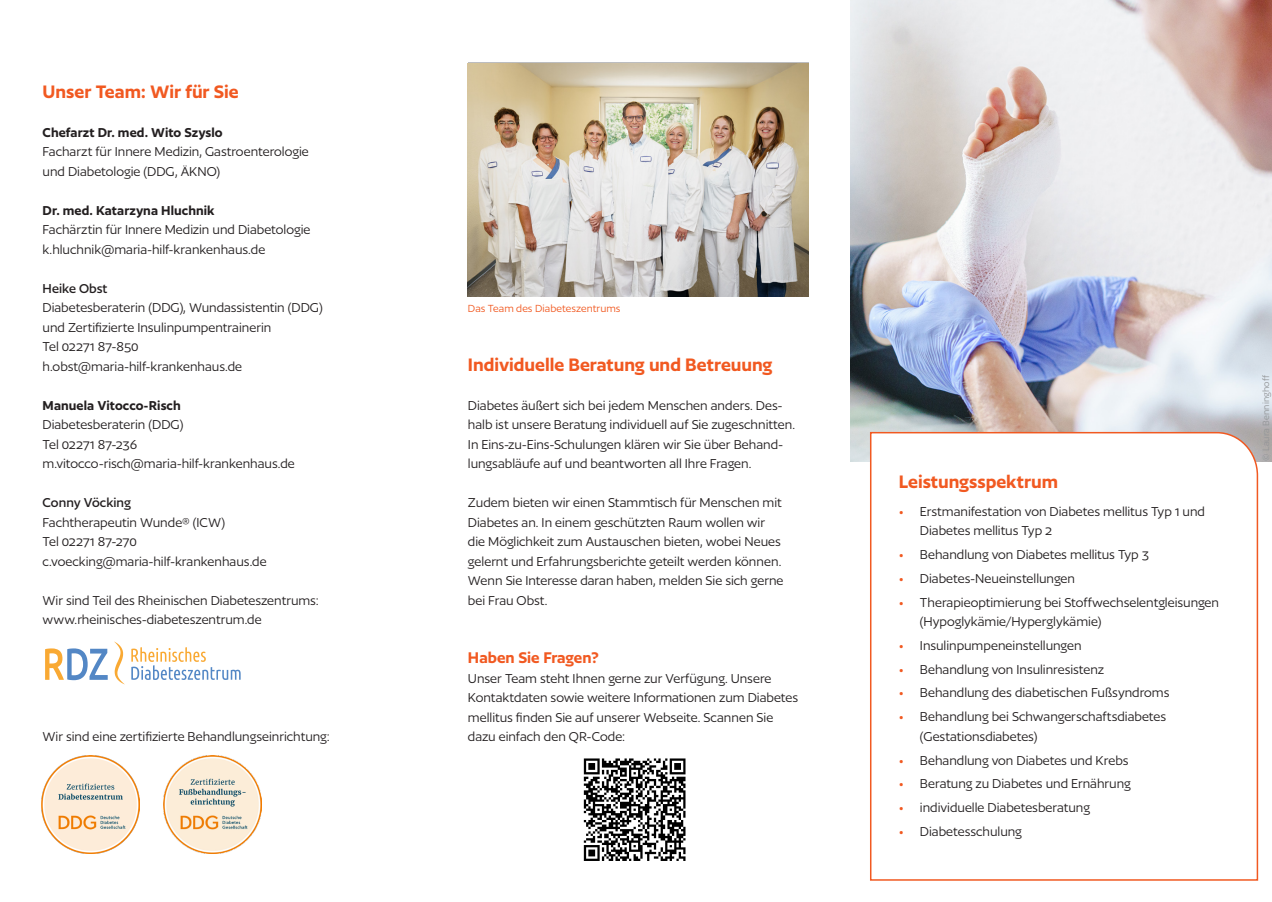
<style>
.page{position:relative;width:1272px;height:902px;background:#fff}
.page>*{position:absolute;margin:0;border:0;box-sizing:border-box;transform-origin:0 0}
.Fließtext{font:600 21px "Author";color:#f15921}
.H3_weiß{font:600 21px "Author";color:#f15921}
.Fließtext_Liste{font:600 18px "Author";color:#f15921}
.Fließtext-2{font:15px/19.5px "Author";letter-spacing:-.005em;color:#231f20}
.Fließtext_Liste-2{font:15px/19.5px "Author";letter-spacing:-.005em;color:#231f20}
.Bildunterschrift{font:12px "Author";letter-spacing:.005em;color:#f15921}
.Bildunterschrift-2{font:10.5px "Author";letter-spacing:.01em;color:#939598}
.s1{font-weight:600}
.s2{font-weight:500}
.s3{color:#f15921}
</style>
<div class="page">
<img style="left:583px;top:758px;width:103px;height:103px">
<img style="left:42px;top:755px;width:98px;height:98px">
<img style="left:163px;top:755px;width:99px;height:98px">
<svg style="left:131px;top:647px;width:110px;height:33px"></svg>
<svg style="left:114px;top:641px;width:11px;height:43px"></svg>
<svg style="left:45px;top:648px;width:63px;height:32px"></svg>
<img style="left:468px;top:63px;width:340px;height:234px">
<img style="left:850px;top:0;width:421px;height:461px">
<svg style="left:869px;top:431px;width:389px;height:450px"></svg>
<h3 class="Fließtext" style="left:43px;top:80px;width:198px">Unser Team: Wir für Sie</h3>
<p class="Fließtext-2" style="left:43px;top:122px;width:268px"><span class="s1">Chefarzt Dr. med. Wito Szyslo<br></span>Facharzt für Innere Medizin, Gastroenterologie und Diabetologie (DDG, ÄKNO)</p>
<p class="Fließtext-2" style="left:43px;top:200px;width:269px"><span class="s1">Dr. med. Katarzyna Hluchnik<br></span>Fachärztin für Innere Medizin und Diabetologie k.hluchnik@maria-hilf-krankenhaus.de</p>
<p class="Fließtext-2" style="left:43px;top:278px;width:282px"><span class="s2">Heike Obst<br></span>Diabetesberaterin (DDG), Wundassistentin (DDG) und Zertifizierte Insulinpumpentrainerin<br>Tel 02271 87-850 h.obst@maria-hilf-krankenhaus.de</p>
<p class="Fließtext-2" style="left:43px;top:395px;width:254px"><span class="s1">Manuela Vitocco-Risch<br></span>Diabetesberaterin (DDG)<br>Tel 02271 87-236 m.vitocco-risch@maria-hilf-krankenhaus.de</p>
<p class="Fließtext-2" style="left:43px;top:493px;width:225px"><span class="s2">Conny Vöcking<br></span>Fachtherapeutin Wunde® (ICW)<br>Tel 02271 87-270 c.voecking@maria-hilf-krankenhaus.de</p>
<p class="Fließtext-2" style="left:43px;top:590px;width:278px">Wir sind Teil des Rheinischen Diabeteszentrums: www.rheinisches-diabeteszentrum.de</p>
<p class="Fließtext-2" style="left:43px;top:727px;width:289px">Wir sind eine zertifizierte Behandlungseinrichtung:</p>
<p class="Bildunterschrift" style="left:468px;top:302px;width:154px">Das Team des Diabeteszentrums</p>
<p class="Fließtext" style="left:468px;top:353px;width:306px">Individuelle Beratung und Betreuung</p>
<p class="Fließtext-2" style="left:468px;top:395px;width:329px">Diabetes äußert sich bei jedem Menschen anders. Des&shy;halb ist unsere Beratung individuell auf Sie zugeschnitten.<br>In Eins-zu-Eins-Schulungen klären wir Sie über Behand&shy;lungsabläufe auf und beantworten all Ihre Fragen.</p>
<p class="Fließtext-2" style="left:468px;top:493px;width:317px">Zudem bieten wir einen Stammtisch für Menschen mit Diabetes an. In einem geschützten Raum wollen wir die Möglichkeit zum Austauschen bieten, wobei Neues gelernt und Erfahrungsberichte geteilt werden können.<br>Wenn Sie Interesse daran haben, melden Sie sich gerne bei Frau Obst.</p>
<p class="Fließtext_Liste" style="left:468px;top:648px;width:132px">Haben Sie Fragen?</p>
<p class="Fließtext_Liste-2" style="left:468px;top:668px;width:332px">Unser Team steht Ihnen gerne zur Verfügung. Unsere Kontaktdaten sowie weitere Informationen zum Diabetes mellitus finden Sie auf unserer Webseite. Scannen Sie dazu einfach den QR-Code:</p>
<p class="H3_weiß" style="left:898px;top:470px;width:161px">Leistungsspektrum</p>
<p class="Fließtext-2" style="left:919px;top:501px;width:286px;text-indent:-21px"><span class="s3">•</span> Erstmanifestation von Diabetes mellitus Typ 1 und<br>Diabetes mellitus Typ 2</p>
<p class="Fließtext-2" style="left:898px;top:544px;width:252px"><span class="s3">•</span> Behandlung von Diabetes mellitus Typ 3</p>
<p class="Fließtext-2" style="left:898px;top:568px;width:178px"><span class="s3">•</span> Diabetes-Neueinstellungen</p>
<p class="Fließtext-2" style="left:919px;top:592px;width:301px;text-indent:-21px"><span class="s3">•</span> Therapieoptimierung bei Stoffwechselentgleisungen (Hypoglykämie/Hyperglykämie)</p>
<p class="Fließtext-2" style="left:898px;top:635px;width:184px"><span class="s3">•</span> Insulinpumpeneinstellungen</p>
<p class="Fließtext-2" style="left:898px;top:659px;width:207px"><span class="s3">•</span> Behandlung von Insulinresistenz</p>
<p class="Fließtext-2" style="left:898px;top:683px;width:272px"><span class="s3">•</span> Behandlung des diabetischen Fußsyndroms</p>
<p class="Fließtext-2" style="left:919px;top:706px;width:248px;text-indent:-21px"><span class="s3">•</span> Behandlung bei Schwangerschaftsdiabetes (Gestationsdiabetes)</p>
<p class="Fließtext-2" style="left:898px;top:750px;width:231px"><span class="s3">•</span> Behandlung von Diabetes und Krebs</p>
<p class="Fließtext-2" style="left:898px;top:773px;width:234px"><span class="s3">•</span> Beratung zu Diabetes und Ernährung</p>
<p class="Fließtext-2" style="left:898px;top:797px;width:193px"><span class="s3">•</span> individuelle Diabetesberatung</p>
<p class="Fließtext-2" style="left:898px;top:821px;width:125px"><span class="s3">•</span> Diabetesschulung</p>
<p class="Bildunterschrift-2" style="left:1260px;top:460px;width:87px;rotate:-90deg">© Laura Benninghoff</p>
</div>
